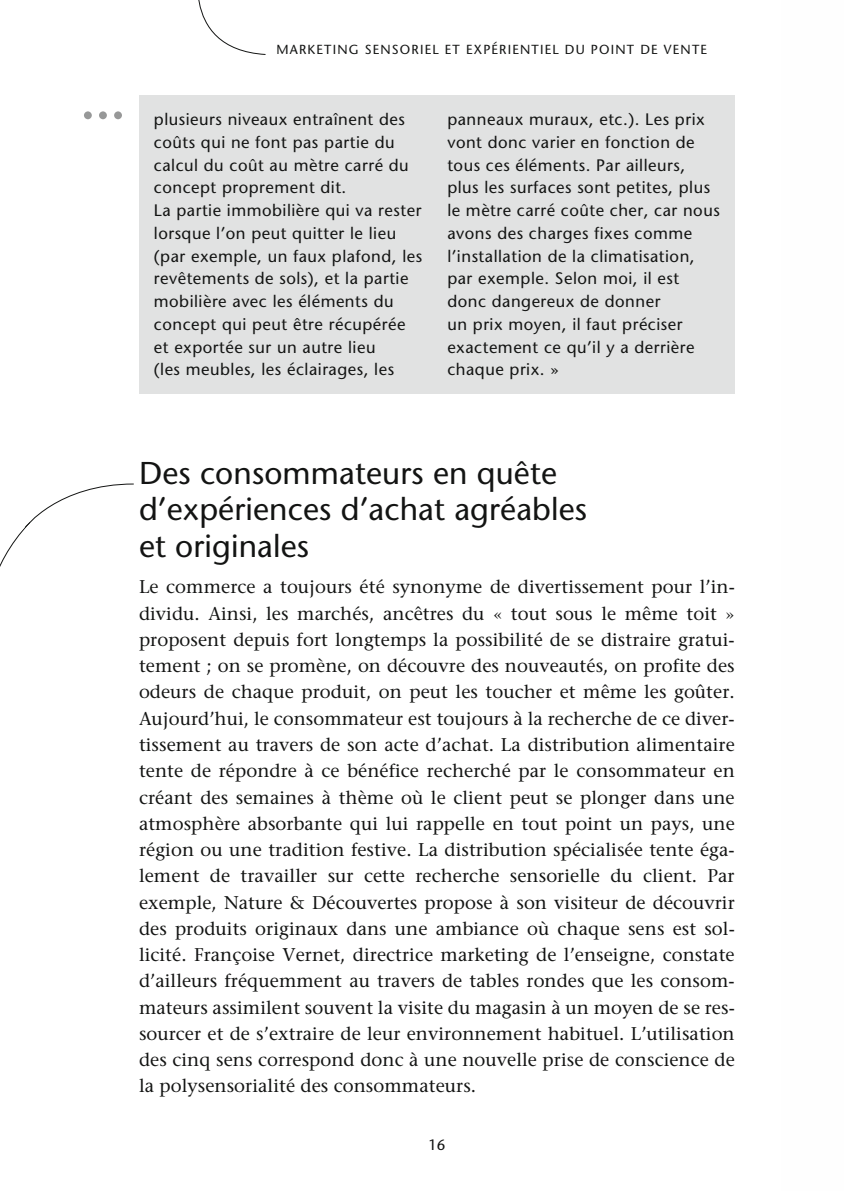
<style>
.page{position:relative;width:844px;height:1191px;background:#fff}
.page>*{position:absolute;margin:0;border:0;box-sizing:border-box;transform-origin:0 0}
.t1{font:600 52.5px "Stone Sans Std";color:#979898}
.t2{font:500 31.5px/36.8px "Stone Sans Std";letter-spacing:.005em;color:#131413}
.t3{font:500 18.38px/26.2px "Stone Serif Std";letter-spacing:.005em;color:#131413;text-align:justify}
.t4{font:500 16.62px/22.8px "Stone Sans Std";letter-spacing:.03em;color:#131413}
.t5{font:500 14.88px "Stone Sans Std";color:#131413}
.t6{font:500 13.12px "Stone Sans Std";letter-spacing:.09em;color:#131413}
</style>
<div class="page">
<svg style="left:198px;top:0;width:67px;height:55px"></svg>
<svg style="left:0;top:483px;width:134px;height:84px"></svg>
<div style="left:139px;top:95px;width:595px;height:299px;background:#e1e2e2"></div>
<h1 class="t1" style="left:80px;top:69px;width:47px">...</h1>
<p class="t6" style="left:276px;top:42px;width:432px">Marketing sensoriel et expérientiel du point de vente</p>
<p class="t4" style="left:154px;top:108px;width:270px">plusieurs niveaux entraînent des coûts qui ne font pas partie du calcul du coût au mètre carré du concept proprement dit.<br>La partie immobilière qui va rester lorsque l’on peut quitter le lieu (par exemple, un faux plafond, les revêtements de sols), et la partie mobilière avec les éléments du concept qui peut être récupérée et exportée sur un autre lieu<br>(les meubles, les éclairages, les</p>
<p class="t4" style="left:447px;top:108px;width:274px">panneaux muraux, etc.). Les prix vont donc varier en fonction de tous ces éléments. Par ailleurs, plus les surfaces sont petites, plus le mètre carré coûte cher, car nous avons des charges fixes comme l’installation de la climatisation, par exemple. Selon moi, il est donc dangereux de donner<br>un prix moyen, il faut préciser exactement ce qu’il y a derrière chaque prix. »</p>
<h2 class="t2" style="left:139px;top:454px;width:449px">Des consommateurs en quête d’expériences d’achat agréables et originales</h2>
<p class="t3" style="left:139px;top:574px;width:597px">Le commerce a toujours été synonyme de divertissement pour l’in&shy;dividu. Ainsi, les marchés, ancêtres du « tout sous le même toit » proposent depuis fort longtemps la possibilité de se distraire gratui&shy;tement ; on se promène, on découvre des nouveautés, on profite des odeurs de chaque produit, on peut les toucher et même les goûter.<br>Aujourd’hui, le consommateur est toujours à la recherche de ce diver&shy;tissement au travers de son acte d’achat. La distribution alimentaire tente de répondre à ce bénéfice recherché par le consommateur en créant des semaines à thème où le client peut se plonger dans une atmosphère absorbante qui lui rappelle en tout point un pays, une région ou une tradition festive. La distribution spécialisée tente éga&shy;lement de travailler sur cette recherche sensorielle du client. Par exemple, Nature &amp; Découvertes propose à son visiteur de découvrir des produits originaux dans une ambiance où chaque sens est sol&shy;licité. Françoise Vernet, directrice marketing de l’enseigne, constate d’ailleurs fréquemment au travers de tables rondes que les consom&shy;mateurs assimilent souvent la visite du magasin à un moyen de se res&shy;sourcer et de s’extraire de leur environnement habituel. L’utilisation des cinq sens correspond donc à une nouvelle prise de conscience de la polysensorialité des consommateurs.</p>
<p class="t5" style="left:428px;top:1136px;width:19px">16</p>
</div>
